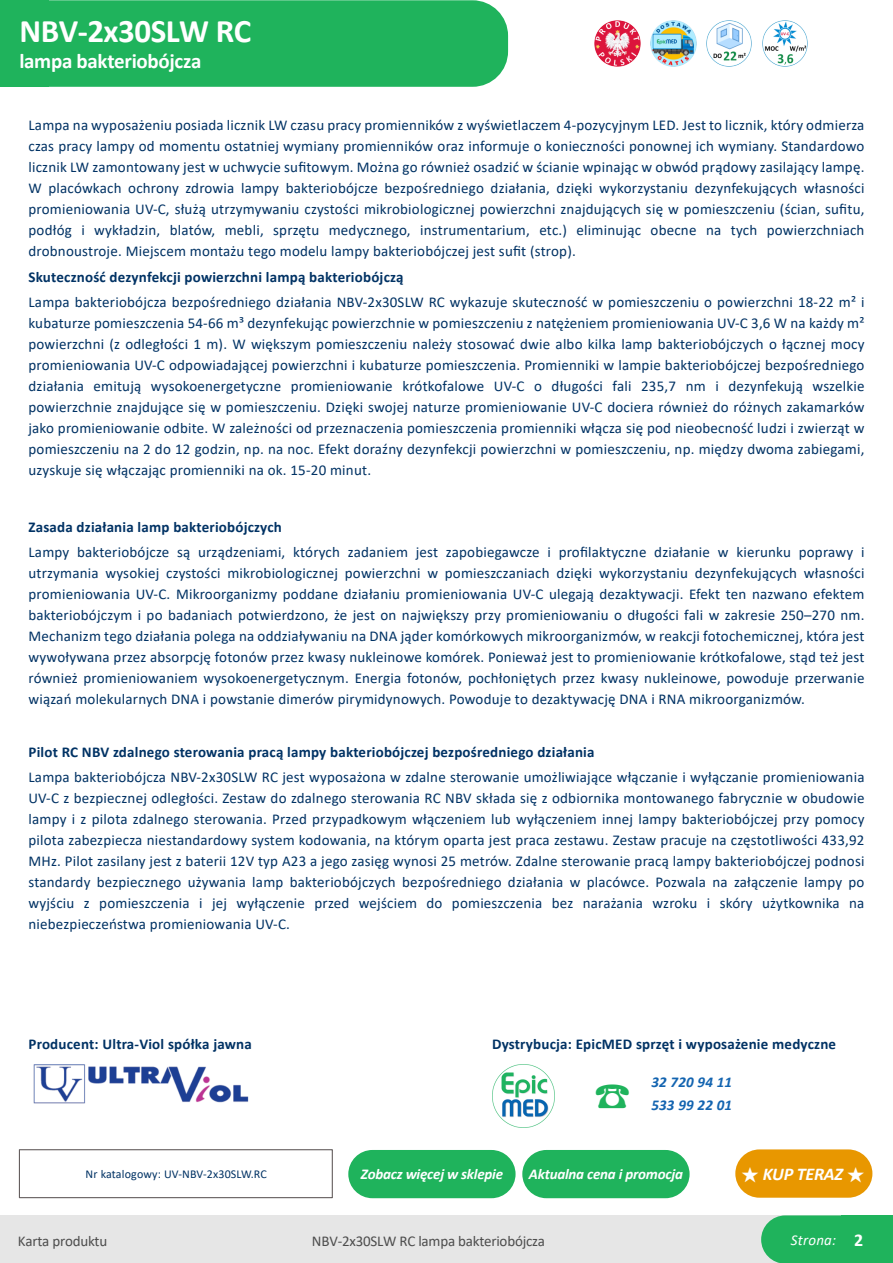
<style>
.page{position:relative;width:893px;height:1263px;background:#fff}
.page>*{position:absolute;margin:0;border:0;box-sizing:border-box;transform-origin:0 0}
.t1{font:700 36px "Malgun Gothic";color:#1fb35c}
.t2{font:700 33px "Calibri";letter-spacing:-.015em;color:#fff}
.t3{font:700 21px "Calibri";letter-spacing:-.015em;color:#fff}
.t4{font:italic 700 18px "Calibri";letter-spacing:-.015em;color:#fff}
.t5{font:15px/21px "Calibri";letter-spacing:.015em;color:#003264;text-align:justify}
.t6{font:700 15px "Calibri";letter-spacing:.015em;color:#003264}
.t7{font:15px "Calibri";letter-spacing:-.015em;color:#4d4d4d}
.t8{font:italic 700 15px "Calibri";letter-spacing:-.015em;color:#fff}
.t9{font:italic 700 15px/22.5px "Calibri";letter-spacing:.015em;color:#1364b0}
.t10{font:italic 15px "Calibri";letter-spacing:.015em;color:#fff}
.t11{font:12px "Calibri";letter-spacing:.015em;color:#003264}
.s1{font-family:"Malgun Gothic";font-style:normal}
.s2{font-weight:700;font-style:normal;font-size:18px}
</style>
<div class="page">
<div style="left:0;top:0;width:508px;height:87px;background:#1fb35c;border-radius:35px"></div>
<div style="left:0;top:0;width:48px;height:87px;background:#1fb35c"></div>
<div style="left:0;top:1215px;width:893px;height:48px;background:#e6e6e6"></div>
<div style="left:761px;top:1215px;width:132px;height:48px;background:#1fb35c;border-radius:24px"></div>
<div style="left:842px;top:1215px;width:51px;height:48px;background:#1fb35c"></div>
<img style="left:33px;top:1064px;width:215px;height:39px">
<div style="left:348px;top:1150px;width:168px;height:48px;background:#1fb35c;border-radius:24px"></div>
<div style="left:522px;top:1150px;width:168px;height:48px;background:#1fb35c;border-radius:24px"></div>
<div style="left:735px;top:1149px;width:137px;height:49px;background:#e89700;border-radius:24px"></div>
<div style="left:19px;top:1149px;width:314px;height:49px;border:1px solid #655f5f"></div>
<img style="left:492px;top:1064px;width:62px;height:63px">
<img style="left:594px;top:21px;width:46px;height:45px">
<img style="left:650px;top:21px;width:46px;height:45px">
<img style="left:762px;top:21px;width:46px;height:45px">
<img style="left:706px;top:21px;width:46px;height:45px">
<h2 class="t2" style="left:19px;top:17px;width:233px">NBV-2x30SLW RC</h2>
<h3 class="t3" style="left:19px;top:52px;width:184px">lampa bakteriobójcza</h3>
<p class="t5" style="left:28px;top:115px;width:837px">Lampa na wyposażeniu posiada licznik LW czasu pracy promienników z wyświetlaczem 4-pozycyjnym LED. Jest to licznik, który odmierza czas pracy lampy od momentu ostatniej wymiany promienników oraz informuje o konieczności ponownej ich wymiany. Standardowo licznik LW zamontowany jest w uchwycie sufitowym. Można go również osadzić w ścianie wpinając w obwód prądowy zasilający lampę.<br>W placówkach ochrony zdrowia lampy bakteriobójcze bezpośredniego działania, dzięki wykorzystaniu dezynfekujących własności promieniowania UV-C, służą utrzymywaniu czystości mikrobiologicznej powierzchni znajdujących się w pomieszczeniu (ścian, sufitu, podłóg i wykładzin, blatów, mebli, sprzętu medycznego, instrumentarium, etc.) eliminując obecne na tych powierzchniach drobnoustroje. Miejscem montażu tego modelu lampy bakteriobójczej jest sufit (strop).</p>
<p class="t5" style="left:28px;top:293px;width:837px">Lampa bakteriobójcza bezpośredniego działania NBV-2x30SLW RC wykazuje skuteczność w pomieszczeniu o powierzchni 18-22 m² i kubaturze pomieszczenia 54-66 m³ dezynfekując powierzchnie w pomieszczeniu z natężeniem promieniowania UV-C 3,6 W na każdy m² powierzchni (z odległości 1 m). W większym pomieszczeniu należy stosować dwie albo kilka lamp bakteriobójczych o łącznej mocy promieniowania UV-C odpowiadającej powierzchni i kubaturze pomieszczenia. Promienniki w lampie bakteriobójczej bezpośredniego działania emitują wysokoenergetyczne promieniowanie krótkofalowe UV-C o długości fali 235,7 nm i dezynfekują wszelkie powierzchnie znajdujące się w pomieszczeniu. Dzięki swojej naturze promieniowanie UV-C dociera również do różnych zakamarków jako promieniowanie odbite. W zależności od przeznaczenia pomieszczenia promienniki włącza się pod nieobecność ludzi i zwierząt w pomieszczeniu na 2 do 12 godzin, np. na noc. Efekt doraźny dezynfekcji powierzchni w pomieszczeniu, np. między dwoma zabiegami, uzyskuje się włączając promienniki na ok. 15-20 minut.</p>
<p class="t6" style="left:28px;top:271px;width:377px">Skuteczność dezynfekcji powierzchni lampą bakteriobójczą</p>
<p class="t6" style="left:28px;top:521px;width:255px">Zasada działania lamp bakteriobójczych</p>
<p class="t5" style="left:28px;top:543px;width:837px">Lampy bakteriobójcze są urządzeniami, których zadaniem jest zapobiegawcze i profilaktyczne działanie w kierunku poprawy i utrzymania wysokiej czystości mikrobiologicznej powierzchni w pomieszczaniach dzięki wykorzystaniu dezynfekujących własności promieniowania UV-C. Mikroorganizmy poddane działaniu promieniowania UV-C ulegają dezaktywacji. Efekt ten nazwano efektem bakteriobójczym i po badaniach potwierdzono, że jest on największy przy promieniowaniu o długości fali w zakresie 250–270 nm.<br>Mechanizm tego działania polega na oddziaływaniu na DNA jąder komórkowych mikroorganizmów, w reakcji fotochemicznej, która jest wywoływana przez absorpcję fotonów przez kwasy nukleinowe komórek. Ponieważ jest to promieniowanie krótkofalowe, stąd też jest również promieniowaniem wysokoenergetycznym. Energia fotonów, pochłoniętych przez kwasy nukleinowe, powoduje przerwanie wiązań molekularnych DNA i powstanie dimerów pirymidynowych. Powoduje to dezaktywację DNA i RNA mikroorganizmów.</p>
<p class="t6" style="left:28px;top:745px;width:568px">Pilot RC NBV zdalnego sterowania pracą lampy bakteriobójczej bezpośredniego działania</p>
<p class="t5" style="left:28px;top:768px;width:837px">Lampa bakteriobójcza NBV-2x30SLW RC jest wyposażona w zdalne sterowanie umożliwiające włączanie i wyłączanie promieniowania UV-C z bezpiecznej odległości. Zestaw do zdalnego sterowania RC NBV składa się z odbiornika montowanego fabrycznie w obudowie lampy i z pilota zdalnego sterowania. Przed przypadkowym włączeniem lub wyłączeniem innej lampy bakteriobójczej przy pomocy pilota zabezpiecza niestandardowy system kodowania, na którym oparta jest praca zestawu. Zestaw pracuje na częstotliwości 433,92<br>MHz. Pilot zasilany jest z baterii 12V typ A23 a jego zasięg wynosi 25 metrów. Zdalne sterowanie pracą lampy bakteriobójczej podnosi standardy bezpiecznego używania lamp bakteriobójczych bezpośredniego działania w placówce. Pozwala na załączenie lampy po wyjściu z pomieszczenia i jej wyłączenie przed wejściem do pomieszczenia bez narażania wzroku i skóry użytkownika na niebezpieczeństwa promieniowania UV-C.</p>
<p class="t6" style="left:28px;top:1038px;width:225px">Producent: Ultra-Viol spółka jawna</p>
<p class="t6" style="left:492px;top:1038px;width:346px">Dystrybucja: EpicMED sprzęt i wyposażenie medyczne</p>
<h1 class="t1" style="left:595px;top:1078px;width:37px">☎</h1>
<p class="t9" style="left:651px;top:1072px;width:82px">32 720 94 11<br>533 99 22 01</p>
<p class="t11" style="left:86px;top:1169px;width:183px">Nr katalogowy: UV-NBV-2x30SLW.RC</p>
<p class="t8" style="left:361px;top:1168px;width:144px">Zobacz więcej w sklepie</p>
<p class="t8" style="left:529px;top:1168px;width:155px">Aktualna cena i promocja</p>
<p class="t4" style="left:741px;top:1167px;width:125px"><span class="s1">★</span> KUP TERAZ <span class="s1">★</span></p>
<p class="t7" style="left:18px;top:1235px;width:91px">Karta produktu</p>
<p class="t7" style="left:312px;top:1235px;width:235px">NBV-2x30SLW RC lampa bakteriobójcza</p>
<p class="t10" style="left:791px;top:1234px;width:74px">Strona: <span class="s2">2</span></p>
</div>
